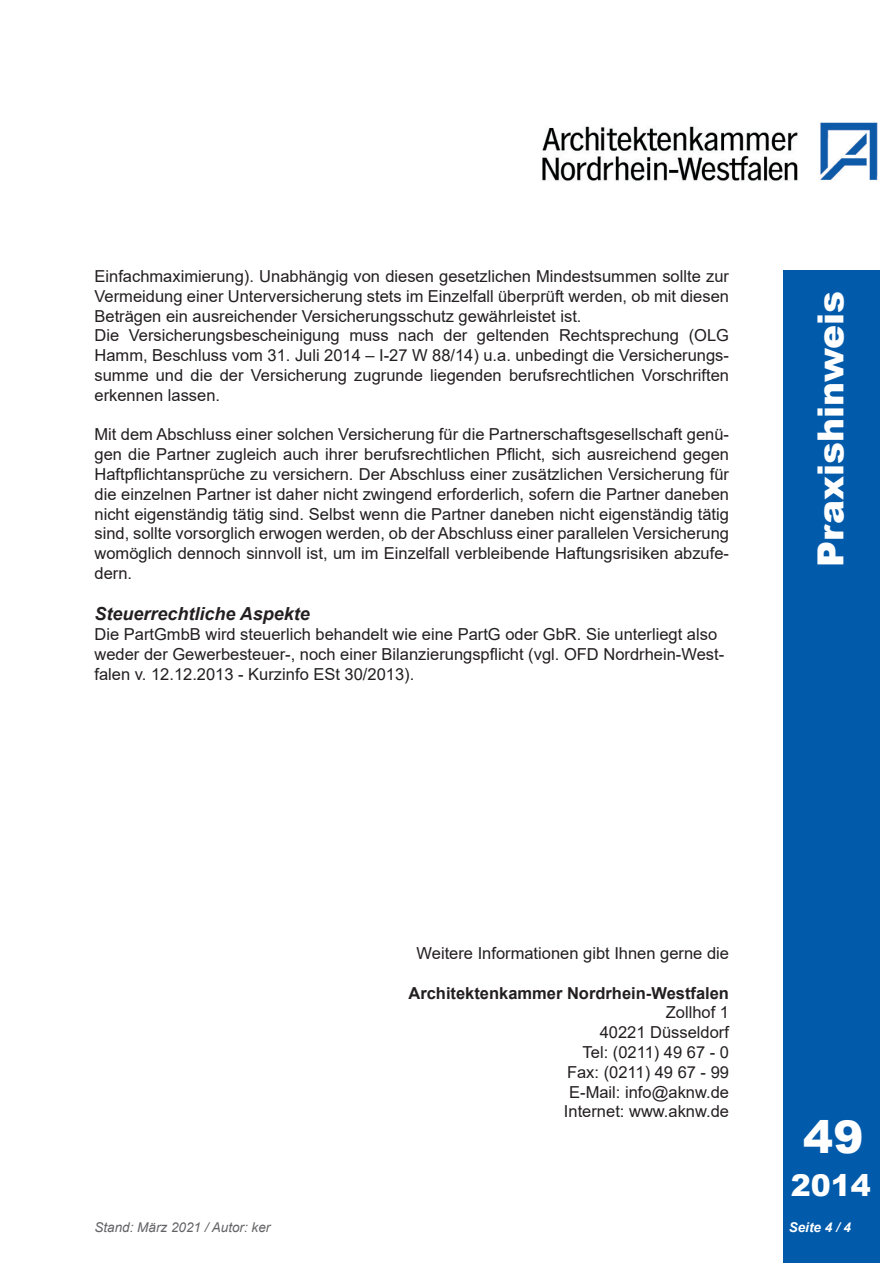
<style>
.page{position:relative;width:893px;height:1263px;background:#fff}
.page>*{position:absolute;margin:0;border:0;box-sizing:border-box;transform-origin:0 0}
.Zahl{font:900 45px "Arial";color:#fff}
.Praxishinweis__Balke{font:900 36px "Arial";color:#fff}
.Nummer_klein{font:900 30px "Arial";color:#fff}
.Zwischenüberschrift{font:italic 700 18px "Arial";color:#231f20}
.Zwischenüberschrift-2{font:16.5px/19.8px "Arial";color:#231f20;text-align:justify}
.Letzter_Absatz_Info{font:16.5px "Arial";color:#231f20}
.Letzter_Absatz_Info-2{font:700 16.5px "Arial";color:#231f20}
.Fußnote{font:italic 13.5px "Arial";color:#636366}
.Seitenzahl{font:italic 700 13.5px "Arial";color:#fff}
</style>
<div class="page">
<div style="left:783px;top:270px;width:96px;height:993px;background:#015aaa"></div>
<img style="left:542px;top:122px;width:336px;height:59px">
<p class="Zwischenüberschrift-2" style="left:94px;top:266px;width:636px">Einfachmaximierung). Unabhängig von diesen gesetzlichen Mindestsummen sollte zur Vermeidung einer Unterversicherung stets im Einzelfall überprüft werden, ob mit diesen Beträgen ein ausreichender Versicherungsschutz gewährleistet ist.</p>
<p class="Zwischenüberschrift-2" style="left:94px;top:326px;width:636px">Die Versicherungsbescheinigung muss nach der geltenden Rechtsprechung (OLG Hamm, Beschluss vom 31. Juli 2014 – I-27 W 88/14) u.a. unbedingt die Versicherungs&shy;summe und die der Versicherung zugrunde liegenden berufsrechtlichen Vorschriften erkennen lassen.</p>
<p class="Zwischenüberschrift-2" style="left:94px;top:425px;width:636px">Mit dem Abschluss einer solchen Versicherung für die Partnerschaftsgesellschaft genü&shy;gen die Partner zugleich auch ihrer berufsrechtlichen Pflicht, sich ausreichend gegen Haftpflichtansprüche zu versichern. Der Abschluss einer zusätzlichen Versicherung für die einzelnen Partner ist daher nicht zwingend erforderlich, sofern die Partner daneben nicht eigenständig tätig sind. Selbst wenn die Partner daneben nicht eigenständig tätig sind, sollte vorsorglich erwogen werden, ob der Abschluss einer parallelen Versicherung womöglich dennoch sinnvoll ist, um im Einzelfall verbleibende Haftungsrisiken abzufe&shy;dern.</p>
<p class="Zwischenüberschrift" style="left:94px;top:602px;width:217px">Steuerrechtliche Aspekte</p>
<p class="Zwischenüberschrift-2" style="left:94px;top:624px;width:631px;text-align:left">Die PartGmbB wird steuerlich behandelt wie eine PartG oder GbR. Sie unterliegt also weder der Gewerbesteuer-, noch einer Bilanzierungspflicht (vgl. OFD Nordrhein-West&shy;falen v. 12.12.2013 - Kurzinfo ESt 30/2013).</p>
<p class="Praxishinweis__Balke" style="left:805px;top:567px;width:278px;rotate:-90deg">Praxishinweis</p>
<p class="Letzter_Absatz_Info" style="left:417px;top:942px;width:314px">Weitere Informationen gibt Ihnen gerne die</p>
<p class="Letzter_Absatz_Info-2" style="left:408px;top:981px;width:322px">Architektenkammer Nordrhein-Westfalen</p>
<p class="Letzter_Absatz_Info" style="left:666px;top:1001px;width:65px">Zollhof 1</p>
<p class="Letzter_Absatz_Info" style="left:600px;top:1021px;width:131px">40221 Düsseldorf</p>
<p class="Letzter_Absatz_Info" style="left:583px;top:1041px;width:148px">Tel: (0211) 49 67 - 0</p>
<p class="Letzter_Absatz_Info" style="left:567px;top:1060px;width:164px">Fax: (0211) 49 67 - 99</p>
<p class="Letzter_Absatz_Info" style="left:569px;top:1080px;width:161px">E-Mail: info@aknw.de</p>
<p class="Letzter_Absatz_Info" style="left:564px;top:1100px;width:167px">Internet: www.aknw.de</p>
<p class="Zahl" style="left:803px;top:1104px;width:62px">49</p>
<p class="Nummer_klein" style="left:791px;top:1163px;width:82px">2014</p>
<p class="Fußnote" style="left:94px;top:1218px;width:177px">Stand: März 2021 / Autor: ker</p>
<p class="Seitenzahl" style="left:789px;top:1218px;width:64px">Seite 4 / 4</p>
</div>
